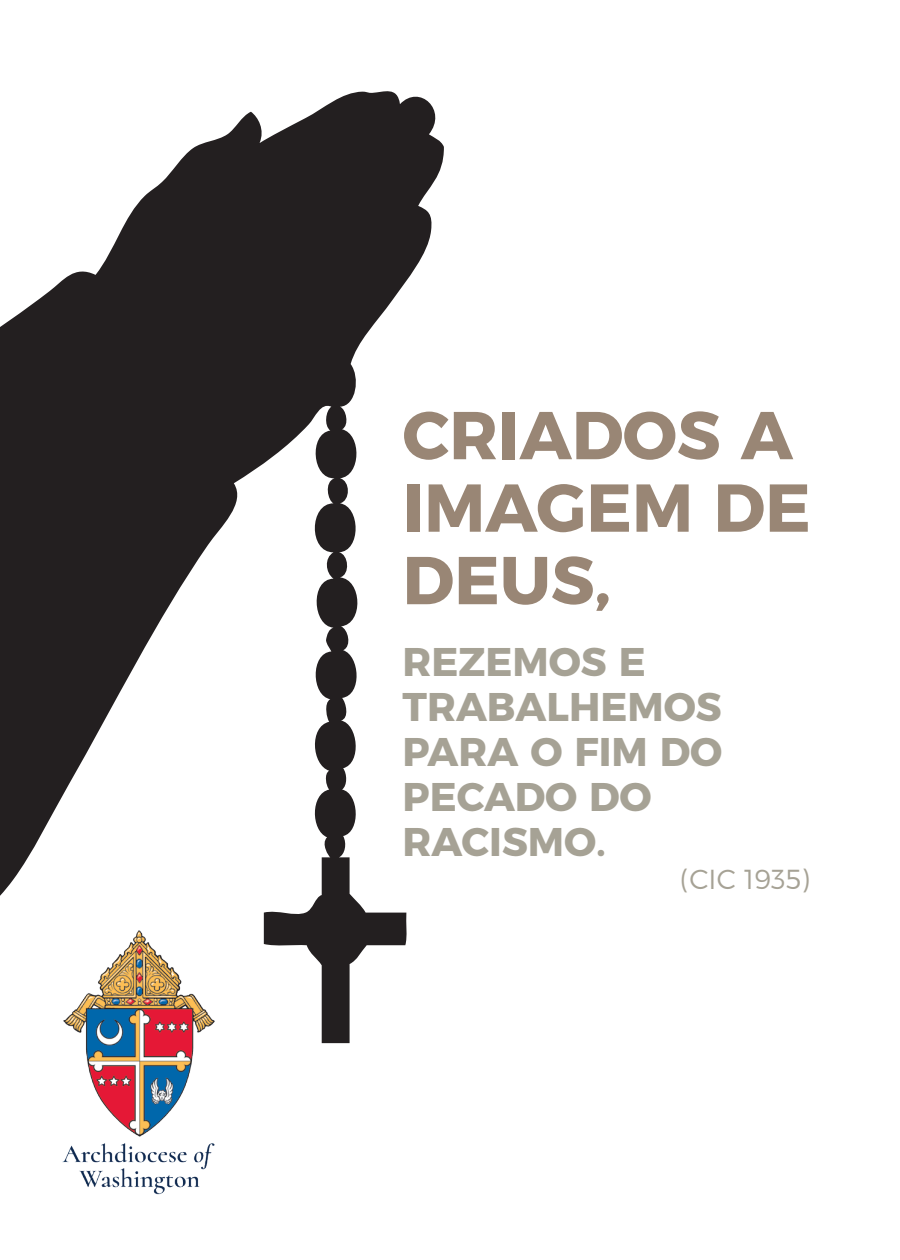
<style>
.page{position:relative;width:900px;height:1260px;background:#fff}
.page>*{position:absolute;margin:0;border:0;box-sizing:border-box;transform-origin:0 0}
.t1{font:700 67.5px/72.5px "Montserrat";color:#998675}
.t2{font:700 40px/45px "Montserrat";color:#a6a295}
.t3{font:300 27.5px "Montserrat";color:#a6a295}
.s1{font-size:37.5px}
</style>
<div class="page">
<svg style="left:0;top:91px;width:444px;height:953px"></svg>
<img style="left:42px;top:924px;width:238px;height:271px">
<h1 class="t1" style="left:402px;top:394px;width:410px">CRIADOS A<br>IMAGEM DE<br>DEUS,</h1>
<p class="t2" style="left:402px;top:636px;width:321px">REZEMOS E<br>TRABALHEMOS<br>PARA O FIM DO<br>PECADO DO<br>RACISMO<span class="s1">.</span></p>
<p class="t3" style="left:679px;top:858px;width:132px">(CIC 1935)</p>
</div>
